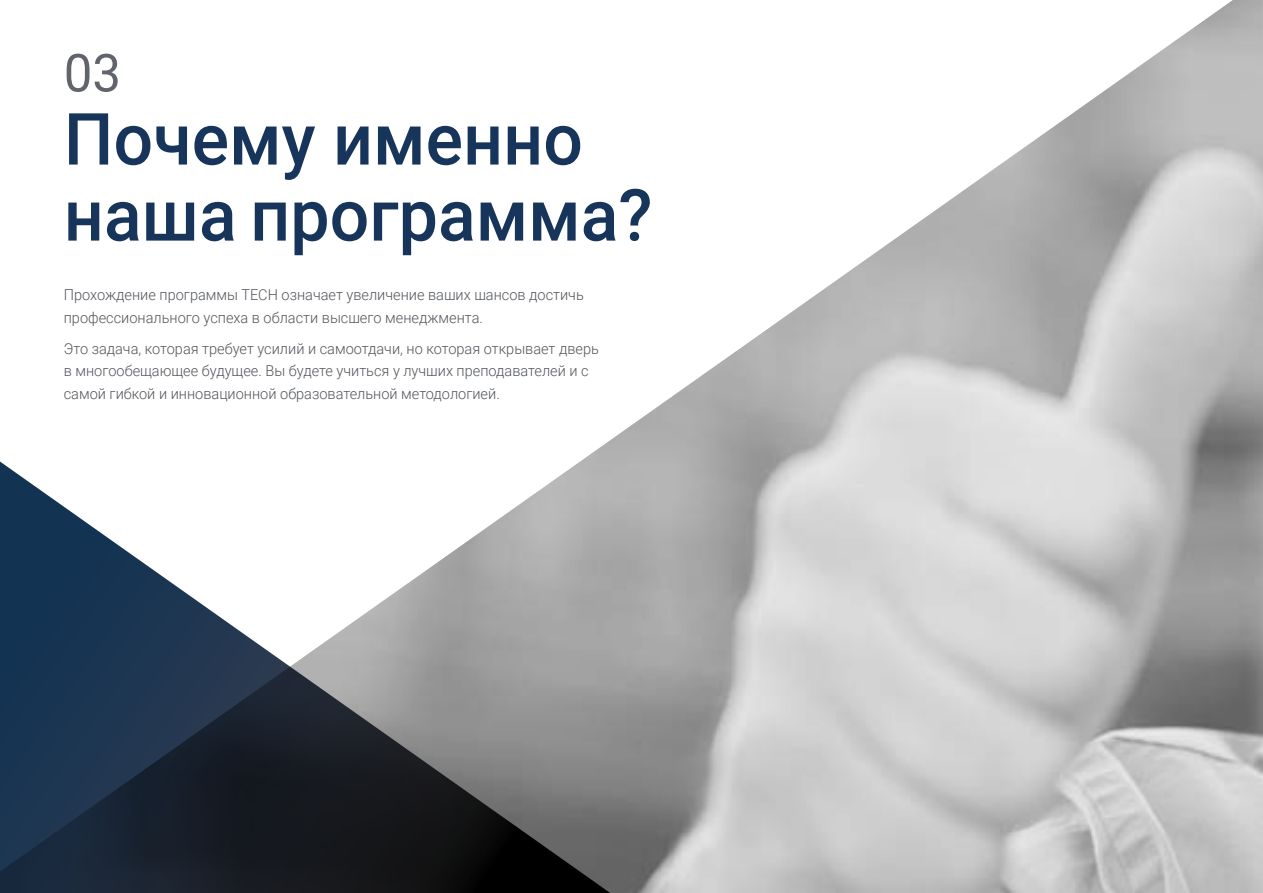
<style>
.page{position:relative;width:1263px;height:893px;background:#fff}
.page>*{position:absolute;margin:0;border:0;box-sizing:border-box;transform-origin:0 0}
.t1{font:500 72px/76.1px "Roboto";color:#17355b}
.t2{font:52.5px "Roboto";color:#61646a}
.t3{font:300 15px/22.5px "Roboto";color:#52555b}
</style>
<div class="page">
<img style="left:602px;top:0;width:661px;height:893px">
<svg style="left:0;top:446px;width:640px;height:447px"></svg>
<h2 class="t2" style="left:64px;top:36px;width:59px">03</h2>
<h1 class="t1" style="left:64px;top:98px;width:590px">Почему именно наша программа?</h1>
<p class="t3" style="left:64px;top:283px;width:521px">Прохождение программы TECH означает увеличение ваших шансов достичь профессионального успеха в области высшего менеджмента.</p>
<p class="t3" style="left:64px;top:337px;width:537px">Это задача, которая требует усилий и самоотдачи, но которая открывает дверь в многообещающее будущее. Вы будете учиться у лучших преподавателей и с самой гибкой и инновационной образовательной методологией.</p>
</div>
